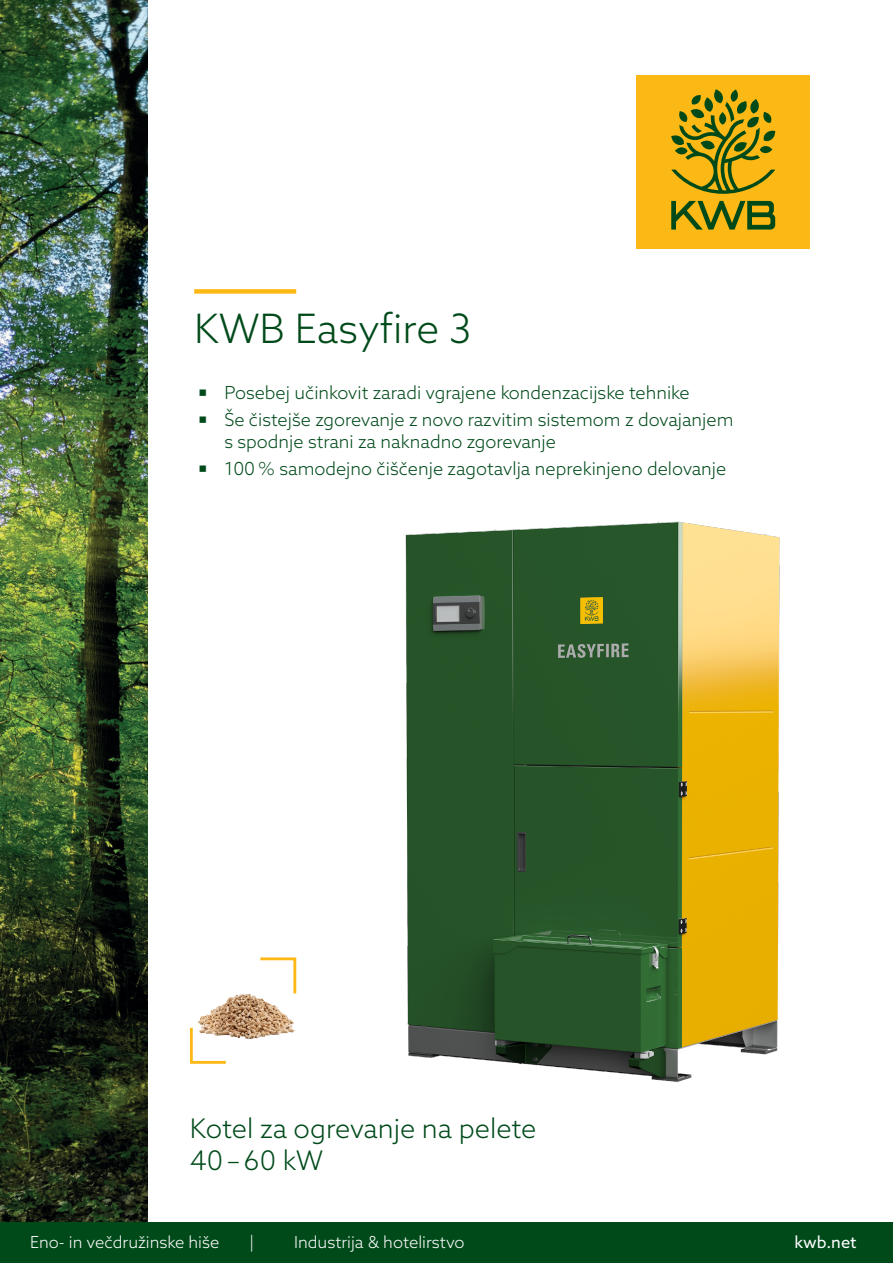
<style>
.page{position:relative;width:893px;height:1263px;background:#fff}
.page>*{position:absolute;margin:0;border:0;box-sizing:border-box;transform-origin:0 0}
.t1{font:300 40.5px "Azo Sans";color:#004a1a}
.t2{font:300 27px "Azo Sans";color:#004a1a}
.t3{font:300 18px/22.5px "Azo Sans";color:#004a1a}
.t4{font:300 16.5px "Azo Sans";color:#fff}
.t5{font:16.5px "Azo Sans";color:#fff}
</style>
<div class="page">
<img style="left:0;top:0;width:147px;height:1222px">
<img style="left:405px;top:521px;width:375px;height:562px">
<img style="left:198px;top:993px;width:98px;height:46px">
<svg style="left:189px;top:1025px;width:40px;height:39px"></svg>
<svg style="left:258px;top:957px;width:39px;height:39px"></svg>
<div style="left:0;top:1222px;width:893px;height:41px;background:#004a1a"></div>
<div style="left:194px;top:289px;width:102px;height:5px;background:#fcb814"></div>
<div style="left:636px;top:75px;width:174px;height:174px;background:#fcb814"></div>
<svg style="left:671px;top:89px;width:105px;height:105px"></svg>
<svg style="left:671px;top:201px;width:104px;height:29px"></svg>
<p class="t1" style="left:194px;top:302px;width:278px">KWB Easyfire 3</p>
<p class="t3" style="left:224px;top:381px;width:467px">Posebej učinkovit zaradi vgrajene kondenzacijske tehnike</p>
<p class="t3" style="left:224px;top:408px;width:511px">Še čistejše zgorevanje z novo razvitim sistemom z dovajanjem s spodnje strani za naknadno zgorevanje</p>
<p class="t3" style="left:224px;top:457px;width:503px">100 % samodejno čiščenje zagotavlja neprekinjeno delovanje</p>
<p class="t2" style="left:190px;top:1110px;width:348px">Kotel za ogrevanje na pelete</p>
<p class="t2" style="left:190px;top:1143px;width:135px">40–60 kW</p>
<p class="t4" style="left:30px;top:1232px;width:191px">Eno- in večdružinske hiše</p>
<p class="t4" style="left:249px;top:1232px;width:7px">|</p>
<p class="t4" style="left:294px;top:1232px;width:172px">Industrija &amp; hotelirstvo</p>
<p class="t5" style="left:794px;top:1232px;width:64px">kwb.net</p>
</div>
